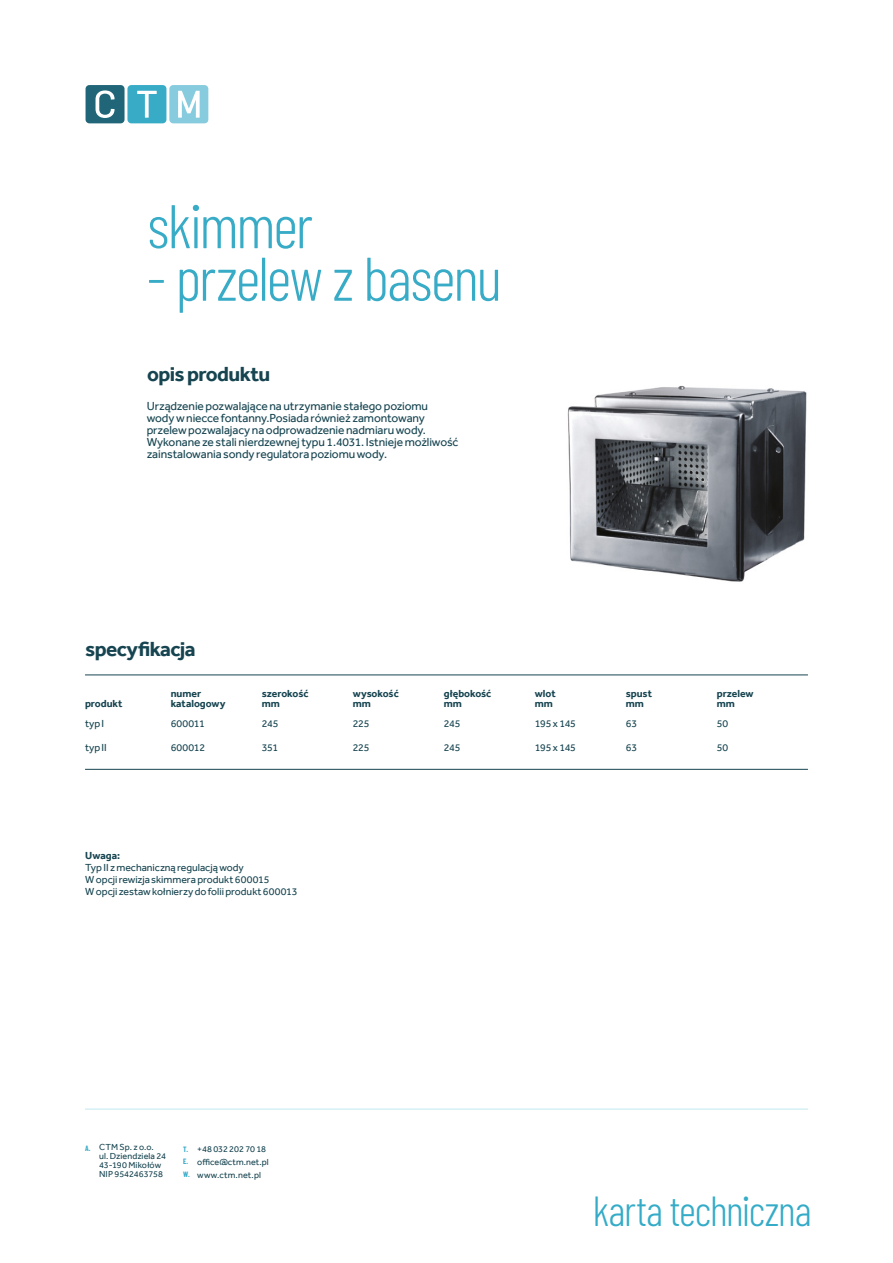
<style>
.page{position:relative;width:893px;height:1263px;background:#fff}
.page>*{position:absolute;margin:0;border:0;box-sizing:border-box;transform-origin:0 0}
.t1{font:300 61.5px "Barlow Condensed";letter-spacing:-.035em;color:#38abc7}
.t2{font:300 42px "Barlow Condensed";letter-spacing:-.03em;color:#34abc7}
.t3{font:700 21px "Effra";letter-spacing:-.03em;color:#164450}
.t4{font:12px/12px "Effra";letter-spacing:-.01em;color:#164450}
.t5{font:10.5px/12px "Effra";letter-spacing:-.005em;color:#164450}
.t6{font:700 10.5px/10.5px "Effra";letter-spacing:-.005em;color:#164450}
.t7{font:9px/9px "Effra";letter-spacing:.005em;color:#164450}
.t8{font:700 7.5px/12.6px "Barlow Condensed";color:#38abc7}
</style>
<div class="page">
<div style="left:86px;top:85px;width:39px;height:38px;background:#216678;border-radius:4px"></div>
<div style="left:127px;top:85px;width:39px;height:38px;background:#38abc7;border-radius:4px"></div>
<div style="left:169px;top:85px;width:39px;height:38px;background:#87ccde;border-radius:4px"></div>
<svg style="left:178px;top:91px;width:22px;height:27px"></svg>
<svg style="left:137px;top:91px;width:20px;height:27px"></svg>
<svg style="left:96px;top:90px;width:19px;height:28px"></svg>
<hr style="left:85px;top:1108px;width:723px;height:2px;background:#d6eff5">
<hr style="left:85px;top:674px;width:723px;height:1px;background:#164450">
<hr style="left:85px;top:769px;width:723px;height:1px;background:#164450">
<img style="left:567px;top:386px;width:240px;height:196px">
<h1 class="t1" style="left:147px;top:182px;width:168px">skimmer</h1>
<h1 class="t1" style="left:147px;top:235px;width:357px">- przelew z basenu</h1>
<h3 class="t3" style="left:147px;top:361px;width:124px">opis produktu</h3>
<p class="t4" style="left:147px;top:400px;width:313px">Urządzenie pozwalające na utrzymanie stałego poziomu wody w niecce fontanny.Posiada również zamontowany przelew pozwalajacy na odprowadzenie nadmiaru wody.<br>Wykonane ze stali nierdzewnej typu 1.4031. Istnieje możliwość zainstalowania sondy regulatora poziomu wody.</p>
<h3 class="t3" style="left:85px;top:637px;width:112px">specyfikacja</h3>
<p class="t6" style="left:85px;top:698px;width:39px">produkt</p>
<p class="t6" style="left:171px;top:688px;width:56px">numer katalogowy</p>
<p class="t6" style="left:262px;top:688px;width:48px">szerokość mm</p>
<p class="t6" style="left:353px;top:688px;width:47px">wysokość mm</p>
<p class="t6" style="left:444px;top:688px;width:49px">głębokość mm</p>
<p class="t6" style="left:535px;top:688px;width:22px">wlot mm</p>
<p class="t6" style="left:626px;top:688px;width:28px">spust mm</p>
<p class="t6" style="left:717px;top:688px;width:38px">przelew mm</p>
<p class="t5" style="left:85px;top:718px;width:21px">typ I</p>
<p class="t5" style="left:85px;top:742px;width:23px">typ II</p>
<p class="t5" style="left:171px;top:718px;width:35px">600011</p>
<p class="t5" style="left:171px;top:742px;width:36px">600012</p>
<p class="t5" style="left:262px;top:718px;width:18px">245</p>
<p class="t5" style="left:262px;top:742px;width:18px">351</p>
<p class="t5" style="left:353px;top:718px;width:18px">225</p>
<p class="t5" style="left:353px;top:742px;width:18px">225</p>
<p class="t5" style="left:444px;top:718px;width:18px">245</p>
<p class="t5" style="left:444px;top:742px;width:18px">245</p>
<p class="t5" style="left:535px;top:718px;width:43px">195 x 145</p>
<p class="t5" style="left:535px;top:742px;width:43px">195 x 145</p>
<p class="t5" style="left:626px;top:718px;width:13px">63</p>
<p class="t5" style="left:626px;top:742px;width:13px">63</p>
<p class="t5" style="left:717px;top:718px;width:13px">50</p>
<p class="t5" style="left:717px;top:742px;width:13px">50</p>
<p class="t6" style="left:85px;top:850px;width:36px">Uwaga:</p>
<p class="t5" style="left:85px;top:861px;width:214px">Typ II z mechaniczną regulacją wody<br>W opcji rewizja skimmera produkt 600015<br>W opcji zestaw kołnierzy do folii produkt 600013</p>
<p class="t8" style="left:85px;top:1141px;width:7px">A.</p>
<p class="t7" style="left:99px;top:1143px;width:69px">CTM Sp. z o.o.<br>ul. Dziendziela 24<br>43-190 Mikołów<br>NIP 9542463758</p>
<p class="t8" style="left:183px;top:1142px;width:8px">T.<br>E.<br>W.</p>
<p class="t7" style="left:197px;top:1142px;width:73px;line-height:13.2px">+48 032 202 70 18 office@ctm.net.pl www.ctm.net.pl</p>
<h2 class="t2" style="left:593px;top:1181px;width:220px">karta techniczna</h2>
</div>
